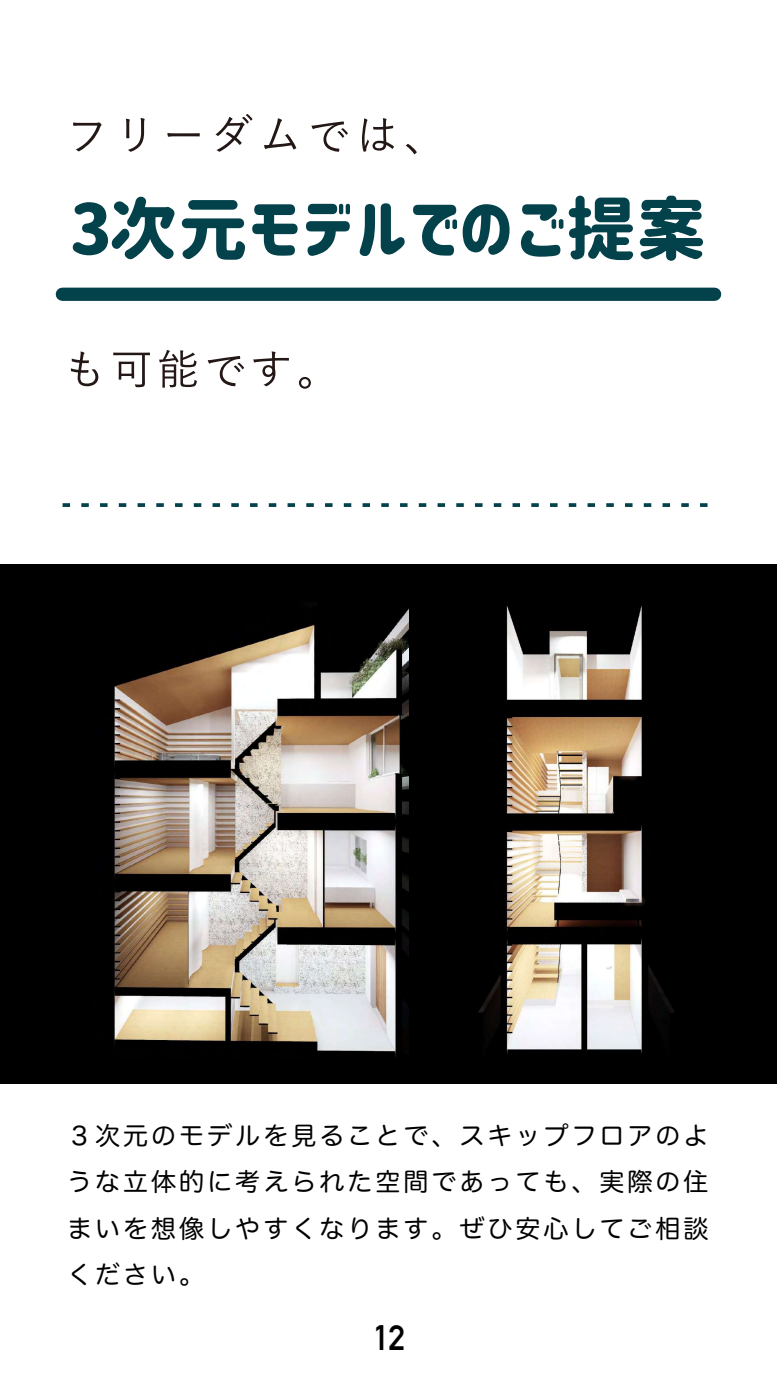
<style>
.page{position:relative;width:777px;height:1382px;background:#fff}
.page>*{position:absolute;margin:0;border:0;box-sizing:border-box;transform-origin:0 0}
.t1{font:68.75px "Corporate Logo Rounded";color:#03414b}
.t2{font:700 34.62px "DIN Alternate";color:#000}
.t3{font:25px/46.2px "Hira Maru Pro N W4";letter-spacing:.12em;color:#000;text-align:justify}
</style>
<div class="page">
<svg style="left:62px;top:503px;width:646px;height:4px"></svg>
<svg style="left:71px;top:350px;width:240px;height:39px"></svg>
<svg style="left:73px;top:122px;width:28px;height:29px"></svg>
<svg style="left:126px;top:114px;width:290px;height:40px"></svg>
<div style="left:62px;top:287px;width:652px;height:14px;background:#03414b"></div>
<svg style="left:112px;top:197px;width:293px;height:63px"></svg>
<svg style="left:413px;top:196px;width:289px;height:65px"></svg>
<div style="left:0;top:564px;width:776px;height:519px;background:#000"></div>
<img style="left:478px;top:606px;width:196px;height:448px">
<img style="left:114px;top:610px;width:294px;height:447px">
<h1 class="t1" style="left:70px;top:181px;width:43px">3</h1>
<p class="t3" style="left:67px;top:1111px;width:642px">３次元のモデルを見ることで、スキップフロアのような立体的に考えられた空間であっても、実際の住まいを想像しやすくなります。ぜひ安心してご相談ください。</p>
<h2 class="t2" style="left:373px;top:1311px;width:33px">12</h2>
</div>
